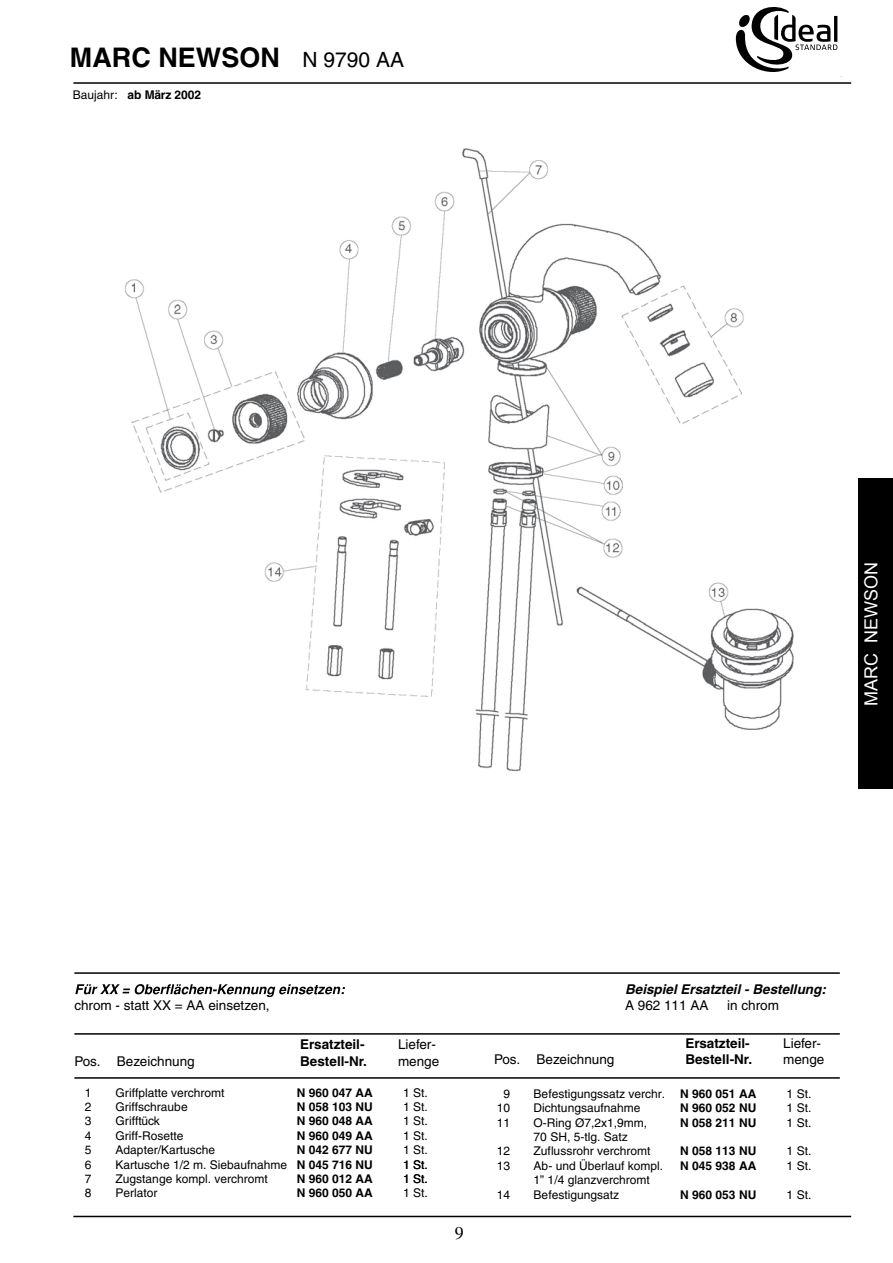
<style>
.page{position:relative;width:893px;height:1263px;background:#fff}
.page>*{position:absolute;margin:0;border:0;box-sizing:border-box;transform-origin:0 0}
.t1{font:700 27px "Helvetica";color:#000}
.t2{font:18px "Arial";color:#fff}
.t3{font:13.5px "Helvetica";color:#000}
.t4{font:700 13.5px "Helvetica";color:#000}
.t5{font:italic 700 13.5px "Helvetica";color:#000}
.t6{font:12px/14.4px "Helvetica";color:#000;text-align:justify}
.t7{font:700 12px "Helvetica";color:#000}
.s1{font-weight:400;font-size:21px}
.s2{font-weight:400}
</style>
<div class="page">
<img style="left:124px;top:148px;width:670px;height:623px">
<hr style="left:74px;top:1033px;width:766px;height:2px;background:#000">
<hr style="left:74px;top:1077px;width:766px;height:2px;background:#000">
<svg style="left:75px;top:984px;width:270px;height:13px"></svg>
<hr style="left:74px;top:972px;width:766px;height:2px;background:#000">
<hr style="left:73px;top:82px;width:778px;height:2px;background:#000">
<hr style="left:73px;top:1216px;width:778px;height:1px;background:#000">
<div style="left:858px;top:478px;width:35px;height:311px;background:#000"></div>
<svg style="left:735px;top:6px;width:103px;height:66px"></svg>
<h1 class="t1" style="left:70px;top:41px;width:336px">MARC NEWSON <span class="s1">N 9790 AA</span></h1>
<p class="t7" style="left:73px;top:88px;width:130px"><span class="s2">Baujahr:</span> ab März 2002</p>
<h2 class="t2" style="left:859px;top:706px;width:145px;rotate:-90deg">MARC NEWSON</h2>
<p class="t5" style="left:625px;top:981px;width:202px">Beispiel Ersatzteil - Bestellung:</p>
<p class="t3" style="left:74px;top:998px;width:197px">chrom - statt XX = AA einsetzen,</p>
<p class="t3" style="left:625px;top:997px;width:85px">A 962 111 AA</p>
<p class="t3" style="left:727px;top:997px;width:53px">in chrom</p>
<p class="t4" style="left:300px;top:1036px;width:66px">Ersatzteil-</p>
<p class="t3" style="left:398px;top:1037px;width:39px">Liefer-</p>
<p class="t4" style="left:685px;top:1035px;width:66px">Ersatzteil-</p>
<p class="t3" style="left:783px;top:1035px;width:39px">Liefer-</p>
<p class="t3" style="left:74px;top:1053px;width:122px">Pos. Bezeichnung</p>
<p class="t4" style="left:300px;top:1053px;width:68px">Bestell-Nr.</p>
<p class="t3" style="left:398px;top:1053px;width:43px">menge</p>
<p class="t3" style="left:494px;top:1051px;width:122px">Pos. Bezeichnung</p>
<p class="t4" style="left:685px;top:1051px;width:68px">Bestell-Nr.</p>
<p class="t3" style="left:783px;top:1051px;width:43px">menge</p>
<p class="t6" style="left:85px;top:1085px;width:8px">1</p>
<p class="t6" style="left:116px;top:1085px;width:110px">Griffplatte verchromt</p>
<p class="t7" style="left:297px;top:1085px;width:78px">N 960 047 AA</p>
<p class="t6" style="left:403px;top:1085px;width:26px">1 St.</p>
<p class="t6" style="left:85px;top:1099px;width:8px">2</p>
<p class="t6" style="left:116px;top:1099px;width:74px">Griffschraube</p>
<p class="t7" style="left:297px;top:1099px;width:78px">N 058 103 NU</p>
<p class="t6" style="left:403px;top:1099px;width:26px">1 St.</p>
<p class="t6" style="left:85px;top:1114px;width:8px">3<br>4<br>5</p>
<p class="t6" style="left:116px;top:1114px;width:46px">Grifftück</p>
<p class="t7" style="left:297px;top:1114px;width:78px">N 960 048 AA</p>
<p class="t6" style="left:403px;top:1114px;width:26px">1 St.</p>
<p class="t6" style="left:85px;top:1157px;width:8px">6<br>7<br>8</p>
<p class="t6" style="left:116px;top:1128px;width:70px">Griff-Rosette</p>
<p class="t7" style="left:297px;top:1128px;width:78px">N 960 049 AA</p>
<p class="t6" style="left:403px;top:1128px;width:26px">1 St.</p>
<p class="t6" style="left:116px;top:1143px;width:101px">Adapter/Kartusche</p>
<p class="t7" style="left:297px;top:1143px;width:78px">N 042 677 NU</p>
<p class="t6" style="left:403px;top:1143px;width:26px">1 St.</p>
<p class="t6" style="left:116px;top:1157px;width:173px">Kartusche 1/2 m. Siebaufnahme</p>
<p class="t7" style="left:297px;top:1157px;width:78px">N 045 716 NU</p>
<p class="t6" style="left:403px;top:1157px;width:26px">1 St.</p>
<p class="t6" style="left:116px;top:1172px;width:154px">Zugstange kompl. verchromt</p>
<p class="t7" style="left:297px;top:1172px;width:78px">N 960 012 AA</p>
<p class="t6" style="left:403px;top:1172px;width:26px">1 St.</p>
<p class="t6" style="left:403px;top:1186px;width:26px">1 St.</p>
<p class="t6" style="left:116px;top:1186px;width:44px">Perlator</p>
<p class="t7" style="left:297px;top:1186px;width:78px">N 960 050 AA</p>
<p class="t6" style="left:497px;top:1086px;width:15px;text-align:center">9<br>10</p>
<p class="t6" style="left:534px;top:1086px;width:133px">Befestigungssatz verchr.</p>
<p class="t7" style="left:680px;top:1086px;width:78px">N 960 051 AA</p>
<p class="t6" style="left:534px;top:1101px;width:108px">Dichtungsaufnahme</p>
<p class="t7" style="left:680px;top:1101px;width:78px">N 960 052 NU</p>
<p class="t6" style="left:787px;top:1086px;width:26px">1 St.</p>
<p class="t6" style="left:787px;top:1101px;width:26px">1 St.</p>
<p class="t6" style="left:497px;top:1115px;width:15px">11</p>
<p class="t6" style="left:534px;top:1115px;width:115px">O-Ring Ø7,2x1,9mm,<br>70 SH, 5-tlg. Satz</p>
<p class="t7" style="left:680px;top:1115px;width:78px">N 058 211 NU</p>
<p class="t6" style="left:787px;top:1115px;width:26px">1 St.</p>
<p class="t6" style="left:497px;top:1144px;width:15px">12</p>
<p class="t6" style="left:534px;top:1144px;width:118px">Zuflussrohr verchromt</p>
<p class="t7" style="left:680px;top:1144px;width:78px">N 058 113 NU</p>
<p class="t6" style="left:787px;top:1144px;width:26px">1 St.</p>
<p class="t6" style="left:497px;top:1158px;width:15px">13</p>
<p class="t6" style="left:534px;top:1158px;width:131px">Ab- und Überlauf kompl.</p>
<p class="t6" style="left:787px;top:1158px;width:26px">1 St.</p>
<p class="t6" style="left:534px;top:1173px;width:118px">1” 1/4 glanzverchromt</p>
<p class="t7" style="left:680px;top:1158px;width:78px">N 045 938 AA</p>
<p class="t6" style="left:497px;top:1187px;width:15px">14</p>
<p class="t6" style="left:534px;top:1187px;width:87px">Befestigungsatz</p>
<p class="t7" style="left:680px;top:1187px;width:78px">N 960 053 NU</p>
<p class="t6" style="left:787px;top:1187px;width:26px">1 St.</p>
</div>
